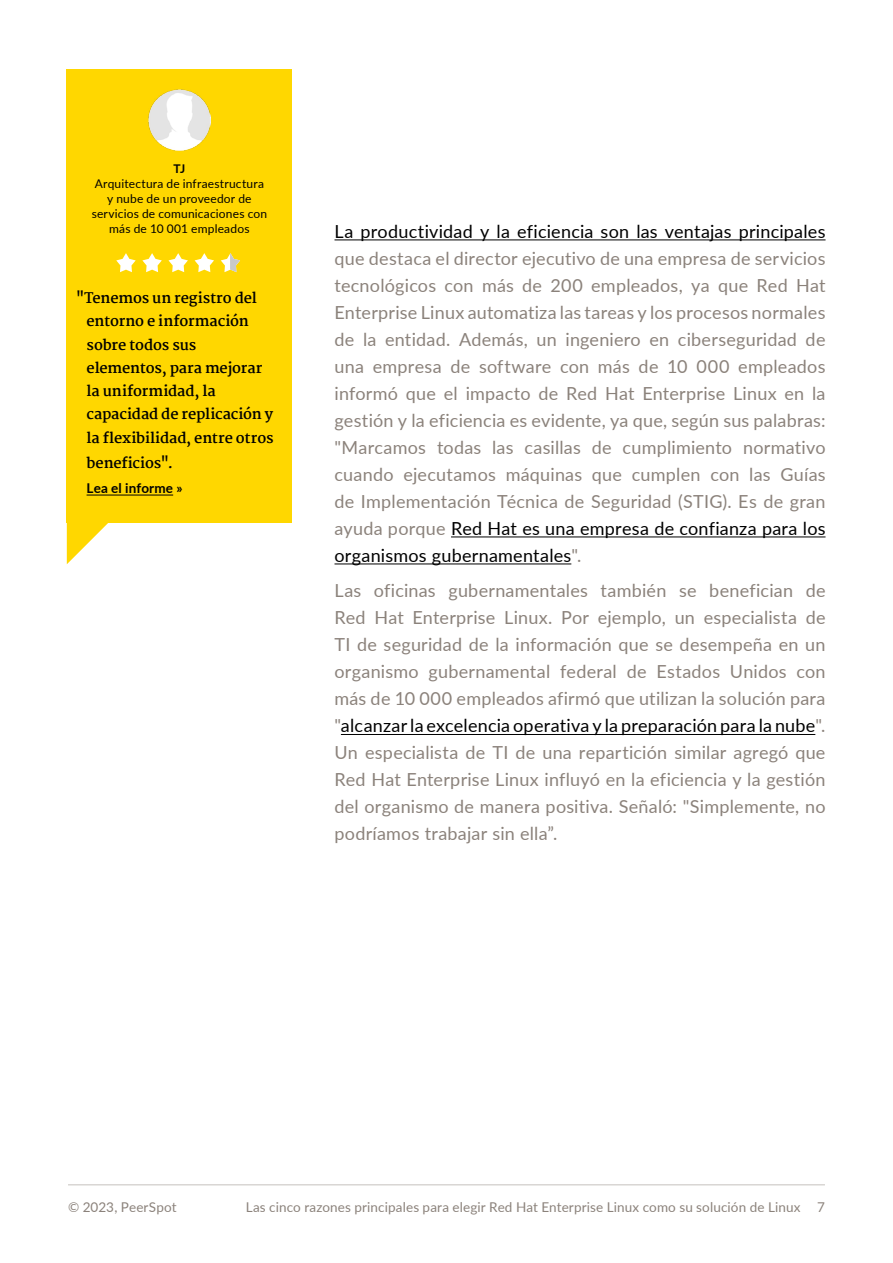
<style>
.page{position:relative;width:893px;height:1263px;background:#fff}
.page>*{position:absolute;margin:0;border:0;box-sizing:border-box;transform-origin:0 0}
.t1{font:18px/27px "Lato";letter-spacing:.015em;color:#8b827b;text-align:justify}
.t2{font:18px "Lato";letter-spacing:.015em;color:#000}
.t3{font:700 14.4px/23.2px "Martel";letter-spacing:-.01em;color:#000}
.t4{font:13.5px "Lato";letter-spacing:.01em;color:#8b827b}
.t5{font:700 13.5px "Lato";letter-spacing:.01em;color:#000}
.t6{font:12px/15px "Lato";letter-spacing:.015em;color:#000;text-align:center}
.t7{font:700 12px "Lato";color:#000}
.s1{color:#000}
</style>
<div class="page">
<hr style="left:68px;top:1184px;width:757px;height:1px;background:#c5c1bd">
<hr style="left:334px;top:240px;width:491px;height:1px;background:#000">
<hr style="left:451px;top:537px;width:374px;height:1px;background:#000">
<hr style="left:334px;top:564px;width:237px;height:1px;background:#000">
<hr style="left:341px;top:734px;width:474px;height:1px;background:#000">
<div style="left:67px;top:69px;width:225px;height:454px;background:#ffd700"></div>
<svg style="left:67px;top:523px;width:41px;height:41px"></svg>
<hr style="left:87px;top:495px;width:86px;height:1px;background:#000">
<img style="left:149px;top:89px;width:61px;height:61px">
<svg style="left:116px;top:253px;width:124px;height:19px"></svg>
<p class="t7" style="left:174px;top:160px;width:13px">TJ</p>
<p class="t6" style="left:92px;top:176px;width:177px">Arquitectura de infraestructura y nube de un proveedor de servicios de comunicaciones con más de 10 001 empleados</p>
<p class="t3" style="left:87px;top:286px;width:189px;text-indent:-11px">"Tenemos un registro del entorno e información sobre todos sus elementos, para mejorar la uniformidad, la capacidad de replicación y la flexibilidad, entre otros</p>
<p class="t3" style="left:87px;top:451px;width:88px">beneficios".</p>
<p class="t5" style="left:87px;top:478px;width:98px">Lea el informe »</p>
<p class="t2" style="left:334px;top:218px;width:493px">La productividad y la eficiencia son las ventajas principales</p>
<p class="t1" style="left:334px;top:244px;width:493px">que destaca el director ejecutivo de una empresa de servicios tecnológicos con más de 200 empleados, ya que Red Hat Enterprise Linux automatiza las tareas y los procesos normales de la entidad. Además, un ingeniero en ciberseguridad de una empresa de software con más de 10 000 empleados informó que el impacto de Red Hat Enterprise Linux en la gestión y la eficiencia es evidente, ya que, según sus palabras: "Marcamos todas las casillas de cumplimiento normativo cuando ejecutamos máquinas que cumplen con las Guías de Implementación Técnica de Seguridad (STIG). Es de gran ayuda porque <span class="s1">Red Hat es una empresa de confianza para los organismos gubernamentales</span>".</p>
<p class="t1" style="left:334px;top:576px;width:493px">Las oficinas gubernamentales también se benefician de Red Hat Enterprise Linux. Por ejemplo, un especialista de TI de seguridad de la información que se desempeña en un organismo gubernamental federal de Estados Unidos con más de 10 000 empleados afirmó que utilizan la solución para "<span class="s1">alcanzar la excelencia operativa y la preparación para la nube</span>".<br>Un especialista de TI de una repartición similar agregó que Red Hat Enterprise Linux influyó en la eficiencia y la gestión del organismo de manera positiva. Señaló: "Simplemente, no podríamos trabajar sin ella”.</p>
<p class="t4" style="left:68px;top:1197px;width:110px">© 2023, PeerSpot</p>
<p class="t4" style="left:246px;top:1197px;width:581px">Las cinco razones principales para elegir Red Hat Enterprise Linux como su solución de Linux 7</p>
</div>
